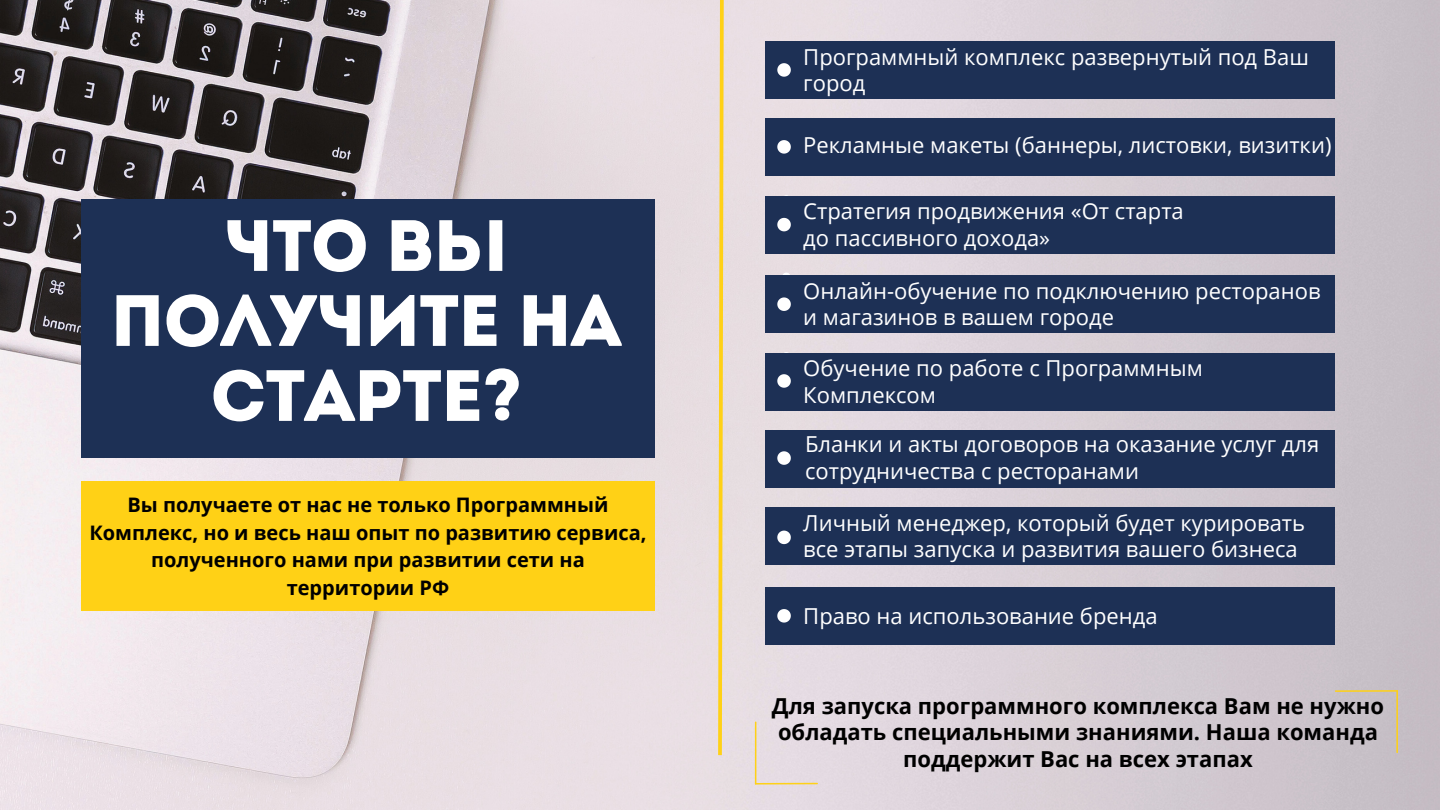
<style>
.page{position:relative;width:1440px;height:810px;background:#fff}
.page>*{position:absolute;margin:0;border:0;box-sizing:border-box;transform-origin:0 0}
.t1{font:72.4px/75px "Intro";letter-spacing:-.025em;color:#fff;text-align:center}
.t2{font:22px/26.2px "Open Sans";color:#fff}
.t3{font:700 22px/26.2px "Open Sans";color:#000;text-align:center}
.t4{font:700 20px/27.8px "Open Sans";color:#000;text-align:center}
</style>
<div class="page">
<img style="left:0;top:0;width:1440px;height:810px">
<div style="left:81px;top:199px;width:574px;height:259px;background:#1d3055"></div>
<div style="left:81px;top:482px;width:574px;height:129px;background:#ffd116"></div>
<div style="left:765px;top:41px;width:570px;height:57px;background:#1d3055"></div>
<svg style="left:716px;top:0;width:10px;height:759px;background:#f0d895"></svg>
<div style="left:782px;top:118px;width:8px;height:8px;background:#1d3055;border-radius:50%"></div>
<div style="left:765px;top:119px;width:570px;height:57px;background:#1d3055"></div>
<div style="left:782px;top:195px;width:8px;height:8px;background:#f6f2f4;border-radius:50%"></div>
<div style="left:765px;top:196px;width:570px;height:57px;background:#1d3055"></div>
<svg style="left:782px;top:273px;width:8px;height:8px"></svg>
<div style="left:765px;top:276px;width:570px;height:57px;background:#1d3055"></div>
<div style="left:782px;top:352px;width:8px;height:8px;background:#f7f4f6;border-radius:50%"></div>
<div style="left:765px;top:353px;width:570px;height:57px;background:#1d3055"></div>
<div style="left:765px;top:430px;width:570px;height:57px;background:#1d3055"></div>
<div style="left:765px;top:508px;width:570px;height:57px;background:#1d3055"></div>
<div style="left:765px;top:587px;width:570px;height:57px;background:#1d3055"></div>
<svg style="left:777px;top:63px;width:14px;height:14px"></svg>
<svg style="left:777px;top:140px;width:14px;height:14px"></svg>
<svg style="left:777px;top:218px;width:14px;height:13px"></svg>
<svg style="left:777px;top:297px;width:14px;height:14px"></svg>
<svg style="left:777px;top:374px;width:14px;height:14px"></svg>
<svg style="left:777px;top:451px;width:14px;height:14px"></svg>
<svg style="left:777px;top:531px;width:14px;height:13px"></svg>
<svg style="left:777px;top:609px;width:14px;height:14px"></svg>
<hr style="left:755px;top:722px;width:1px;height:63px;background:#ffd116">
<hr style="left:755px;top:783px;width:63px;height:2px;background:#ffd116">
<hr style="left:1396px;top:690px;width:2px;height:63px;background:#ffd116">
<hr style="left:1335px;top:690px;width:63px;height:2px;background:#ffd116">
<p class="t1" style="left:110px;top:215px;width:514px">ЧТО ВЫ<br>ПОЛУЧИТЕ НА<br>СТАРТЕ?</p>
<p class="t4" style="left:89px;top:490px;width:559px">Вы получаете от нас не только Программный Комплекс, но и весь наш опыт по развитию сервиса, полученного нами при развитии сети на территории РФ</p>
<p class="t2" style="left:803px;top:43px;width:507px">Программный комплекс развернутый под Ваш</p>
<p class="t2" style="left:803px;top:69px;width:64px">город</p>
<p class="t2" style="left:803px;top:132px;width:530px">Рекламные макеты (баннеры, листовки, визитки)</p>
<p class="t2" style="left:803px;top:198px;width:382px">Стратегия продвижения «От старта</p>
<p class="t2" style="left:803px;top:224px;width:248px">до пассивного дохода»</p>
<p class="t2" style="left:803px;top:277px;width:519px">Онлайн-обучение по подключению ресторанов</p>
<p class="t2" style="left:803px;top:304px;width:312px">и магазинов в вашем городе</p>
<p class="t2" style="left:803px;top:355px;width:401px">Обучение по работе с Программным</p>
<p class="t2" style="left:803px;top:381px;width:134px">Комплексом</p>
<p class="t2" style="left:805px;top:431px;width:516px">Бланки и акты договоров на оказание услуг для сотрудничества с ресторанами</p>
<p class="t2" style="left:803px;top:509px;width:503px">Личный менеджер, который будет курировать все этапы запуска и развития вашего бизнеса</p>
<p class="t2" style="left:803px;top:602px;width:356px">Право на использование бренда</p>
<p class="t3" style="left:772px;top:692px;width:614px">Для запуска программного комплекса Вам не нужно обладать специальными знаниями. Наша команда поддержит Вас на всех этапах</p>
</div>
